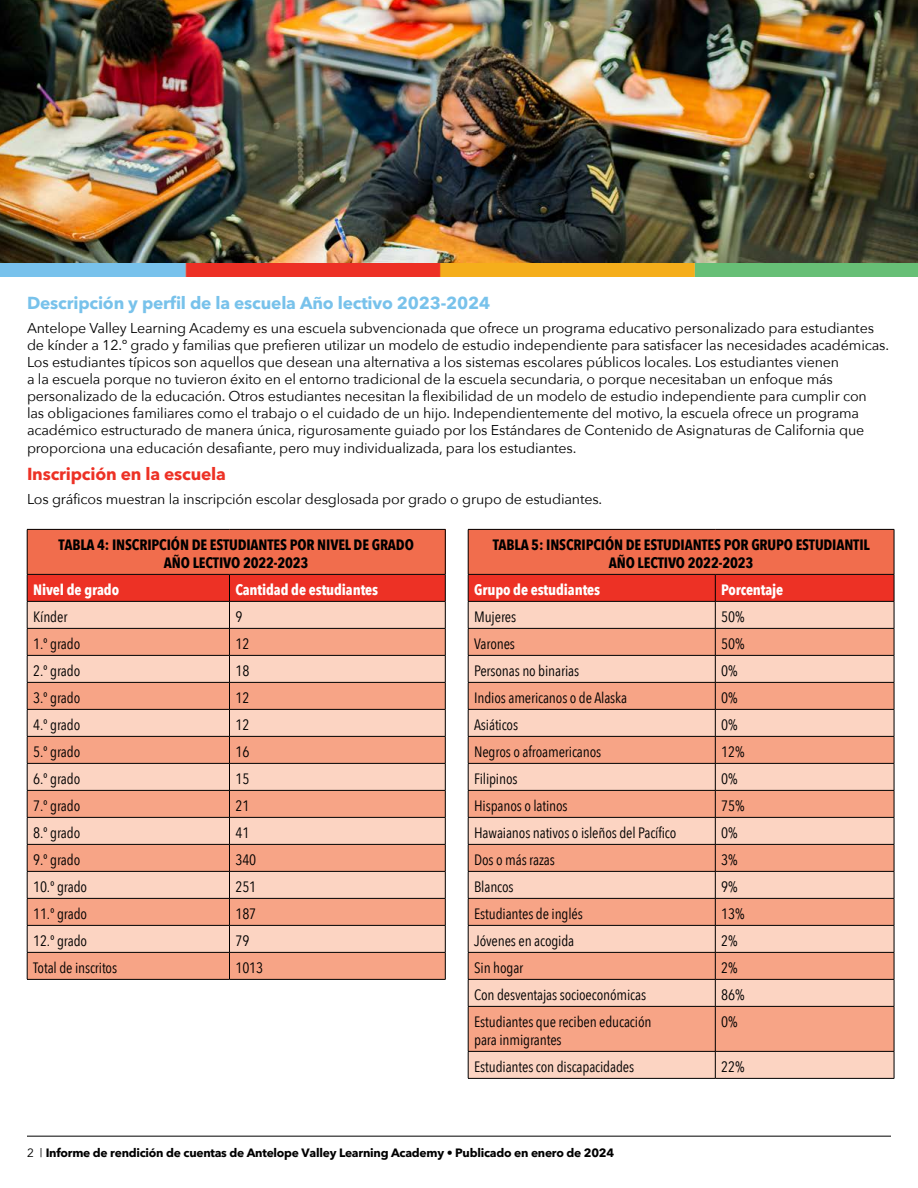
<style>
.page{position:relative;width:918px;height:1188px;background:#fff}
.page>*{position:absolute;margin:0;border:0;box-sizing:border-box;transform-origin:0 0}
.t1{font:700 17.25px "Avenir Next LT Pro";letter-spacing:-.01em;color:#78c2eb}
.t2{font:700 17.25px "Avenir Next LT Pro";letter-spacing:-.01em;color:#ed3125}
.t3{font:15px/18px "Avenir Next Condensed";letter-spacing:-.01em;color:#000}
.t4{font:700 15px/18px "Avenir Next Condensed";letter-spacing:-.01em;color:#000;text-align:center}
.t5{font:700 15px "Avenir Next Condensed";letter-spacing:-.01em;color:#fff}
.t6{font:14.25px/17.1px "Avenir Next";letter-spacing:-.01em;color:#000}
.t7{font:700 12px "Avenir Next LT Pro";letter-spacing:-.02em;color:#000}
.s1{font-family:"Avenir";font-weight:400}
</style>
<div class="page">
<hr style="left:27px;top:1136px;width:864px;height:1px;background:#000">
<img style="left:0;top:0;width:918px;height:276px">
<div style="left:27px;top:529px;width:418px;height:45px;background:#f16d4d"></div>
<hr style="left:27px;top:529px;width:203px;height:1px;background:#000">
<hr style="left:27px;top:530px;width:1px;height:44px;background:#000">
<hr style="left:230px;top:529px;width:216px;height:1px;background:#000">
<hr style="left:445px;top:530px;width:1px;height:44px;background:#000">
<svg style="left:27px;top:574px;width:419px;height:405px;background:#edaa94"></svg>
<hr style="left:27px;top:979px;width:203px;height:1px;background:#000">
<hr style="left:230px;top:979px;width:216px;height:1px;background:#000">
<div style="left:468px;top:529px;width:426px;height:45px;background:#f16d4d"></div>
<div style="left:469px;top:1052px;width:425px;height:26px;background:#fcd4c2"></div>
<div style="left:469px;top:1007px;width:425px;height:44px;background:#f7a486"></div>
<hr style="left:468px;top:529px;width:247px;height:1px;background:#000">
<hr style="left:468px;top:530px;width:1px;height:44px;background:#000">
<hr style="left:715px;top:529px;width:179px;height:1px;background:#000">
<hr style="left:894px;top:530px;width:1px;height:44px;background:#000">
<svg style="left:468px;top:574px;width:427px;height:432px;background:#eead97"></svg>
<hr style="left:468px;top:1006px;width:247px;height:1px;background:#000">
<hr style="left:468px;top:1007px;width:1px;height:44px;background:#000">
<hr style="left:715px;top:1006px;width:179px;height:1px;background:#000">
<hr style="left:715px;top:1007px;width:1px;height:44px;background:#000">
<hr style="left:894px;top:1007px;width:1px;height:44px;background:#000">
<hr style="left:468px;top:1051px;width:247px;height:1px;background:#000">
<svg style="left:468px;top:1052px;width:1px;height:26px"></svg>
<hr style="left:715px;top:1051px;width:179px;height:1px;background:#000">
<svg style="left:715px;top:1052px;width:1px;height:26px"></svg>
<svg style="left:894px;top:1052px;width:1px;height:26px"></svg>
<hr style="left:468px;top:1078px;width:247px;height:1px;background:#000">
<hr style="left:715px;top:1078px;width:179px;height:1px;background:#000">
<p class="t1" style="left:27px;top:292px;width:465px">Descripción y perfil de la escuela Año lectivo 2023-2024</p>
<p class="t6" style="left:27px;top:319px;width:864px">Antelope Valley Learning Academy es una escuela subvencionada que ofrece un programa educativo personalizado para estudiantes de kínder a 12.º grado y familias que prefieren utilizar un modelo de estudio independiente para satisfacer las necesidades académicas.<br>Los estudiantes típicos son aquellos que desean una alternativa a los sistemas escolares públicos locales. Los estudiantes vienen<br>a la escuela porque no tuvieron éxito en el entorno tradicional de la escuela secundaria, o porque necesitaban un enfoque más personalizado de la educación. Otros estudiantes necesitan la flexibilidad de un modelo de estudio independiente para cumplir con<br>las obligaciones familiares como el trabajo o el cuidado de un hijo. Independientemente del motivo, la escuela ofrece un programa académico estructurado de manera única, rigurosamente guiado por los Estándares de Contenido de Asignaturas de California que proporciona una educación desafiante, pero muy individualizada, para los estudiantes.</p>
<p class="t2" style="left:27px;top:463px;width:200px">Inscripción en la escuela</p>
<p class="t6" style="left:27px;top:490px;width:577px">Los gráficos muestran la inscripción escolar desglosada por grado o grupo de estudiantes.</p>
<p class="t4" style="left:59px;top:536px;width:357px">TABLA 4: INSCRIPCIÓN DE ESTUDIANTES POR NIVEL DE GRADO<br>AÑO LECTIVO 2022-2023</p>
<p class="t5" style="left:33px;top:581px;width:87px">Nivel de grado</p>
<p class="t5" style="left:236px;top:581px;width:144px">Cantidad de estudiantes</p>
<p class="t3" style="left:33px;top:607px;width:36px">Kínder</p>
<p class="t3" style="left:236px;top:607px;width:9px">9</p>
<p class="t3" style="left:33px;top:634px;width:49px">1.º grado</p>
<p class="t3" style="left:236px;top:634px;width:15px">12</p>
<p class="t3" style="left:33px;top:661px;width:49px">2.º grado</p>
<p class="t3" style="left:236px;top:661px;width:15px">18</p>
<p class="t3" style="left:33px;top:688px;width:49px">3.º grado</p>
<p class="t3" style="left:236px;top:688px;width:15px">12</p>
<p class="t3" style="left:33px;top:715px;width:49px">4.º grado</p>
<p class="t3" style="left:236px;top:715px;width:15px">12</p>
<p class="t3" style="left:33px;top:742px;width:49px">5.º grado</p>
<p class="t3" style="left:236px;top:742px;width:15px">16</p>
<p class="t3" style="left:33px;top:769px;width:49px">6.º grado</p>
<p class="t3" style="left:236px;top:769px;width:15px">15</p>
<p class="t3" style="left:33px;top:796px;width:49px">7.º grado</p>
<p class="t3" style="left:236px;top:796px;width:15px">21</p>
<p class="t3" style="left:33px;top:823px;width:49px">8.º grado</p>
<p class="t3" style="left:236px;top:823px;width:15px">41</p>
<p class="t3" style="left:33px;top:850px;width:49px">9.º grado</p>
<p class="t3" style="left:236px;top:850px;width:22px">340</p>
<p class="t3" style="left:33px;top:877px;width:56px">10.º grado</p>
<p class="t3" style="left:236px;top:877px;width:22px">251</p>
<p class="t3" style="left:33px;top:904px;width:56px">11.º grado</p>
<p class="t3" style="left:236px;top:904px;width:22px">187</p>
<p class="t3" style="left:33px;top:931px;width:56px">12.º grado</p>
<p class="t3" style="left:236px;top:931px;width:15px">79</p>
<p class="t3" style="left:33px;top:958px;width:85px">Total de inscritos</p>
<p class="t3" style="left:236px;top:958px;width:29px">1013</p>
<p class="t4" style="left:493px;top:536px;width:379px">TABLA 5: INSCRIPCIÓN DE ESTUDIANTES POR GRUPO ESTUDIANTIL<br>AÑO LECTIVO 2022-2023</p>
<p class="t5" style="left:474px;top:581px;width:128px">Grupo de estudiantes</p>
<p class="t5" style="left:721px;top:581px;width:64px">Porcentaje</p>
<p class="t3" style="left:474px;top:607px;width:44px">Mujeres</p>
<p class="t3" style="left:721px;top:607px;width:25px">50%</p>
<p class="t3" style="left:474px;top:634px;width:42px">Varones</p>
<p class="t3" style="left:721px;top:634px;width:25px">50%</p>
<p class="t3" style="left:474px;top:661px;width:107px">Personas no binarias</p>
<p class="t3" style="left:721px;top:661px;width:18px">0%</p>
<p class="t3" style="left:474px;top:688px;width:154px">Indios americanos o de Alaska</p>
<p class="t3" style="left:721px;top:688px;width:18px">0%</p>
<p class="t3" style="left:474px;top:715px;width:46px">Asiáticos</p>
<p class="t3" style="left:721px;top:715px;width:18px">0%</p>
<p class="t3" style="left:474px;top:742px;width:129px">Negros o afroamericanos</p>
<p class="t3" style="left:721px;top:742px;width:25px">12%</p>
<p class="t3" style="left:474px;top:769px;width:45px">Filipinos</p>
<p class="t3" style="left:721px;top:769px;width:18px">0%</p>
<p class="t3" style="left:474px;top:796px;width:95px">Hispanos o latinos</p>
<p class="t3" style="left:721px;top:796px;width:25px">75%</p>
<p class="t3" style="left:474px;top:823px;width:204px">Hawaianos nativos o isleños del Pacífico</p>
<p class="t3" style="left:721px;top:823px;width:18px">0%</p>
<p class="t3" style="left:474px;top:850px;width:82px">Dos o más razas</p>
<p class="t3" style="left:721px;top:850px;width:18px">3%</p>
<p class="t3" style="left:474px;top:877px;width:41px">Blancos</p>
<p class="t3" style="left:721px;top:877px;width:18px">9%</p>
<p class="t3" style="left:474px;top:904px;width:110px">Estudiantes de inglés</p>
<p class="t3" style="left:721px;top:904px;width:25px">13%</p>
<p class="t3" style="left:474px;top:931px;width:102px">Jóvenes en acogida</p>
<p class="t3" style="left:721px;top:931px;width:18px">2%</p>
<p class="t3" style="left:474px;top:958px;width:51px">Sin hogar</p>
<p class="t3" style="left:721px;top:958px;width:18px">2%</p>
<p class="t3" style="left:474px;top:985px;width:173px">Con desventajas socioeconómicas</p>
<p class="t3" style="left:721px;top:985px;width:25px">86%</p>
<p class="t3" style="left:474px;top:1012px;width:179px">Estudiantes que reciben educación para inmigrantes</p>
<p class="t3" style="left:721px;top:1012px;width:18px">0%</p>
<p class="t3" style="left:474px;top:1057px;width:162px">Estudiantes con discapacidades</p>
<p class="t3" style="left:721px;top:1057px;width:25px">22%</p>
<p class="t7" style="left:27px;top:1145px;width:589px"><span class="s1">2 |</span> Informe de rendición de cuentas de Antelope Valley Learning Academy • Publicado en enero de 2024</p>
</div>
